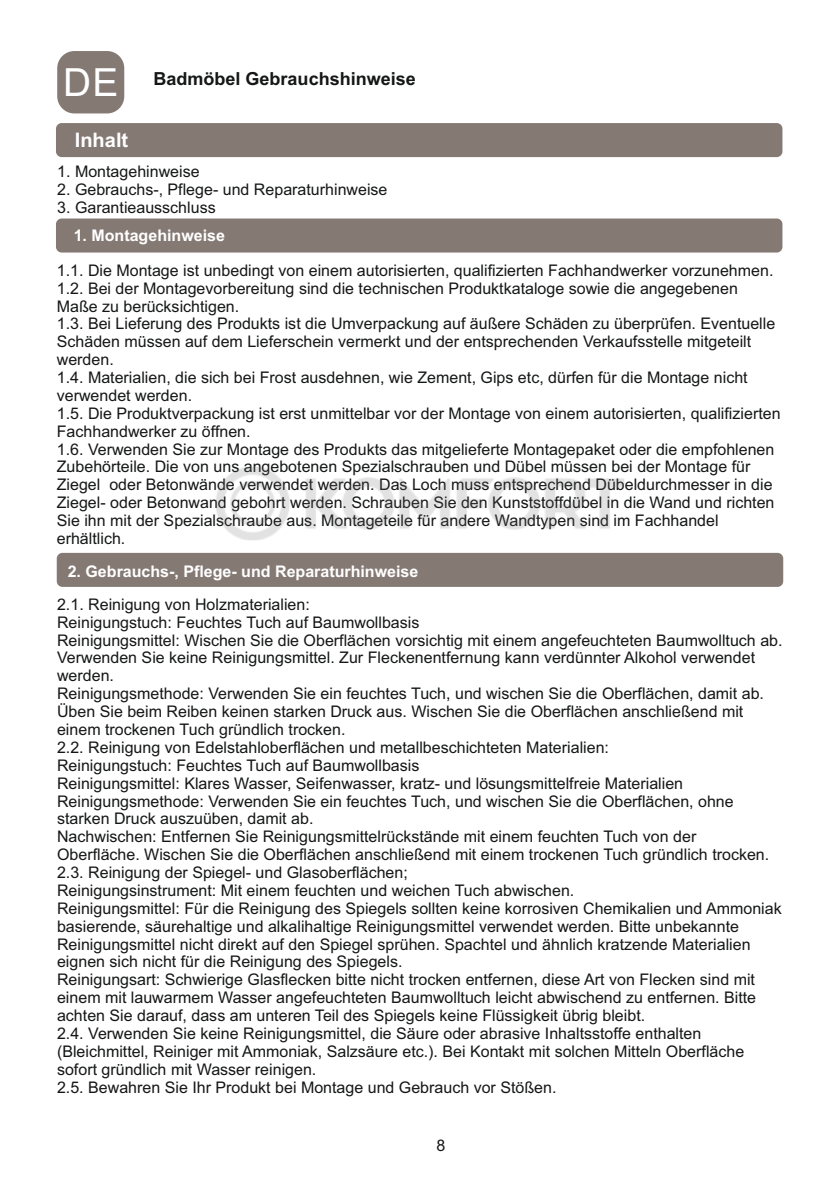
<style>
.page{position:relative;width:840px;height:1191px;background:#fff}
.page>*{position:absolute;margin:0;border:0;box-sizing:border-box;transform-origin:0 0}
.t1{font:700 20px "Arial";color:#fff}
.t2{font:700 18px "Arial";color:#151616}
.t3{font:16px/17.8px "Arial";color:#151616}
.t4{font:700 16px "Arial";color:#fff}
.s1{font-weight:400;font-size:38.8px;color:#fff}
</style>
<div class="page">
<div style="left:56px;top:123px;width:726px;height:34px;background:#857974;border-radius:6px"></div>
<div style="left:56px;top:218px;width:726px;height:34px;background:#857974;border-radius:6px"></div>
<div style="left:57px;top:553px;width:725px;height:34px;background:#857974;border-radius:6px"></div>
<div style="left:57px;top:51px;width:67px;height:62px;background:#857974;border-radius:17px"></div>
<img style="left:216px;top:467px;width:409px;height:73px">
<p class="t2" style="left:63px;top:72px;width:354px"><span class="s1">DE</span> Badmöbel Gebrauchshinweise</p>
<p class="t1" style="left:75px;top:132px;width:55px">Inhalt</p>
<p class="t3" style="left:57px;top:164px;width:144px">1. Montagehinweise</p>
<p class="t3" style="left:57px;top:200px;width:160px">3. Garantieausschluss</p>
<p class="t3" style="left:57px;top:182px;width:331px">2. Gebrauchs-, Pflege- und Reparaturhinweise</p>
<p class="t4" style="left:74px;top:229px;width:153px">1. Montagehinweise</p>
<p class="t3" style="left:57px;top:263px;width:717px">1.1. Die Montage ist unbedingt von einem autorisierten, qualifizierten Fachhandwerker vorzunehmen.</p>
<p class="t3" style="left:57px;top:316px;width:719px">1.3. Bei Lieferung des Produkts ist die Umverpackung auf äußere Schäden zu überprüfen. Eventuelle Schäden müssen auf dem Lieferschein vermerkt und der entsprechenden Verkaufsstelle mitgeteilt werden.<br>1.4. Materialien, die sich bei Frost ausdehnen, wie Zement, Gips etc, dürfen für die Montage nicht verwendet werden.</p>
<p class="t3" style="left:57px;top:281px;width:682px">1.2. Bei der Montagevorbereitung sind die technischen Produktkataloge sowie die angegebenen<br>Maße zu berücksichtigen.</p>
<p class="t3" style="left:57px;top:406px;width:724px">1.5. Die Produktverpackung ist erst unmittelbar vor der Montage von einem autorisierten, qualifizierten<br>Fachhandwerker zu öffnen.</p>
<p class="t3" style="left:57px;top:441px;width:718px">1.6. Verwenden Sie zur Montage des Produkts das mitgelieferte Montagepaket oder die empfohlenen Zubehörteile. Die von uns angebotenen Spezialschrauben und Dübel müssen bei der Montage für Ziegel oder Betonwände verwendet werden. Das Loch muss entsprechend Dübeldurchmesser in die Ziegel- oder Betonwand gebohrt werden. Schrauben Sie den Kunststoffdübel in die Wand und richten Sie ihn mit der Spezialschraube aus. Montageteile für andere Wandtypen sind im Fachhandel erhältlich.</p>
<p class="t4" style="left:68px;top:565px;width:352px">2. Gebrauchs-, Pflege- und Reparaturhinweise</p>
<p class="t3" style="left:57px;top:597px;width:726px">2.1. Reinigung von Holzmaterialien:<br>Reinigungstuch: Feuchtes Tuch auf Baumwollbasis<br>Reinigungsmittel: Wischen Sie die Oberflächen vorsichtig mit einem angefeuchteten Baumwolltuch ab.<br>Verwenden Sie keine Reinigungsmittel. Zur Fleckenentfernung kann verdünnter Alkohol verwendet werden.<br>Reinigungsmethode: Verwenden Sie ein feuchtes Tuch, und wischen Sie die Oberflächen, damit ab.<br>Üben Sie beim Reiben keinen starken Druck aus. Wischen Sie die Oberflächen anschließend mit einem trockenen Tuch gründlich trocken.<br>2.2. Reinigung von Edelstahloberflächen und metallbeschichteten Materialien:<br>Reinigungstuch: Feuchtes Tuch auf Baumwollbasis<br>Reinigungsmittel: Klares Wasser, Seifenwasser, kratz- und lösungsmittelfreie Materialien Reinigungsmethode: Verwenden Sie ein feuchtes Tuch, und wischen Sie die Oberflächen, ohne starken Druck auszuüben, damit ab.<br>Nachwischen: Entfernen Sie Reinigungsmittelrückstände mit einem feuchten Tuch von der Oberfläche. Wischen Sie die Oberflächen anschließend mit einem trockenen Tuch gründlich trocken.</p>
<p class="t3" style="left:57px;top:883px;width:518px">Reinigungsinstrument: Mit einem feuchten und weichen Tuch abwischen.</p>
<p class="t3" style="left:57px;top:865px;width:352px">2.3. Reinigung der Spiegel- und Glasoberflächen;</p>
<p class="t3" style="left:57px;top:900px;width:725px">Reinigungsmittel: Für die Reinigung des Spiegels sollten keine korrosiven Chemikalien und Ammoniak basierende, säurehaltige und alkalihaltige Reinigungsmittel verwendet werden. Bitte unbekannte Reinigungsmittel nicht direkt auf den Spiegel sprühen. Spachtel und ähnlich kratzende Materialien eignen sich nicht für die Reinigung des Spiegels.</p>
<p class="t3" style="left:57px;top:972px;width:700px;text-align:justify">Reinigungsart: Schwierige Glasflecken bitte nicht trocken entfernen, diese Art von Flecken sind mit einem mit lauwarmem Wasser angefeuchteten Baumwolltuch leicht abwischend zu entfernen. Bitte achten Sie darauf, dass am unteren Teil des Spiegels keine Flüssigkeit übrig bleibt.</p>
<p class="t3" style="left:57px;top:1026px;width:688px">2.4. Verwenden Sie keine Reinigungsmittel, die Säure oder abrasive Inhaltsstoffe enthalten (Bleichmittel, Reiniger mit Ammoniak, Salzsäure etc.). Bei Kontakt mit solchen Mitteln Oberfläche sofort gründlich mit Wasser reinigen.</p>
<p class="t3" style="left:57px;top:1079px;width:500px">2.5. Bewahren Sie Ihr Produkt bei Montage und Gebrauch vor Stößen.</p>
<p class="t3" style="left:436px;top:1138px;width:10px">8</p>
</div>
